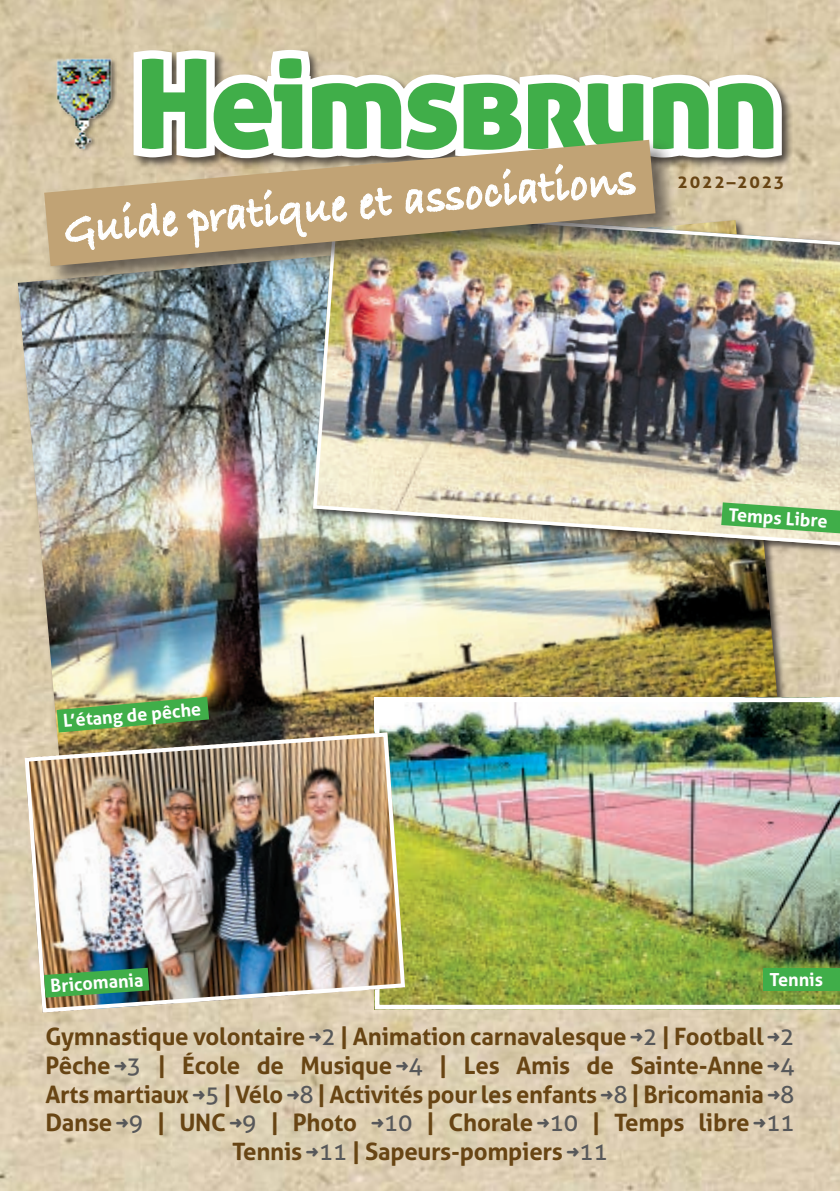
<style>
.page{position:relative;width:840px;height:1191px;background:#fff}
.page>*{position:absolute;margin:0;border:0;box-sizing:border-box;transform-origin:0 0}
.t1{font:123.6px "Aller Display";letter-spacing:-.03em;color:#40ae49}
.t2{font:700 47.6px "Bradley Hand ITC";color:#fff;scale:.87 1}
.t3{font:700 24px/28.8px "Aller";letter-spacing:-.01em;color:#684514;text-align:center}
.t4{font:700 18px "Aller";color:#fff}
.t5{font:700 17.4px "Aller";letter-spacing:.1em;color:#684514}
.s1{color:#57585a}
.s2{font-weight:400;color:#57585a}
</style>
<div class="page">
<img style="left:0;top:0;width:839px;height:1191px">
<img style="left:18px;top:220px;width:761px;height:570px">
<img style="left:55px;top:58px;width:9px;height:80px">
<img style="left:311px;top:204px;width:528px;height:344px">
<div style="left:43px;top:138px;width:635px;height:151px;background:#231f20;opacity:.6"></div>
<img style="left:44px;top:140px;width:611px;height:126px">
<svg style="left:64px;top:41px;width:725px;height:212px"></svg>
<img style="left:374px;top:697px;width:465px;height:312px">
<img style="left:23px;top:730px;width:384px;height:284px">
<svg style="left:720px;top:502px;width:119px;height:31px;background:#70bd6c"></svg>
<div style="left:763px;top:968px;width:76px;height:22px;background:#40ae49"></div>
<img style="left:57px;top:697px;width:152px;height:35px">
<svg style="left:44px;top:967px;width:105px;height:30px;background:#45994e"></svg>
<h1 class="t1" style="left:135px;top:25px;width:646px">Heimsbrunn</h1>
<h2 class="t2" style="left:62px;top:202px;width:661px;rotate:-5deg">Guide pratique et associations</h2>
<p class="t5" style="left:677px;top:171px;width:108px">2022–2023</p>
<p class="t4" style="left:62px;top:710px;width:140px;rotate:-5deg">L’étang de pêche</p>
<p class="t4" style="left:50px;top:975px;width:95px;rotate:-4deg">Bricomania</p>
<p class="t4" style="left:729px;top:503px;width:101px;rotate:4deg">Temps Libre</p>
<p class="t4" style="left:769px;top:968px;width:55px">Tennis</p>
<p class="t3" style="left:45px;top:1021px;width:750px">Gymnastique volontaire <span class="s1">➜</span><span class="s2">2</span> | Animation carnavalesque <span class="s1">➜</span><span class="s2">2</span> | Football <span class="s1">➜</span><span class="s2">2<br></span>Pêche <span class="s1">➜</span><span class="s2">3</span> | École de Musique <span class="s1">➜</span><span class="s2">4</span> | Les Amis de Sainte-Anne <span class="s1">➜</span><span class="s2">4<br></span>Arts martiaux <span class="s1">➜</span><span class="s2">5</span> | Vélo <span class="s1">➜</span><span class="s2">8</span> | Activités pour les enfants <span class="s1">➜</span><span class="s2">8</span> | Bricomania <span class="s1">➜</span><span class="s2">8<br></span>Danse <span class="s1">➜</span><span class="s2">9</span> | UNC <span class="s1">➜</span><span class="s2">9</span> | Photo <span class="s1">➜</span><span class="s2">10</span> | Chorale <span class="s1">➜</span><span class="s2">10</span> | Temps libre <span class="s1">➜</span><span class="s2">11<br></span>Tennis <span class="s1">➜</span><span class="s2">11</span> | Sapeurs-pompiers <span class="s1">➜</span><span class="s2">11</span></p>
</div>
